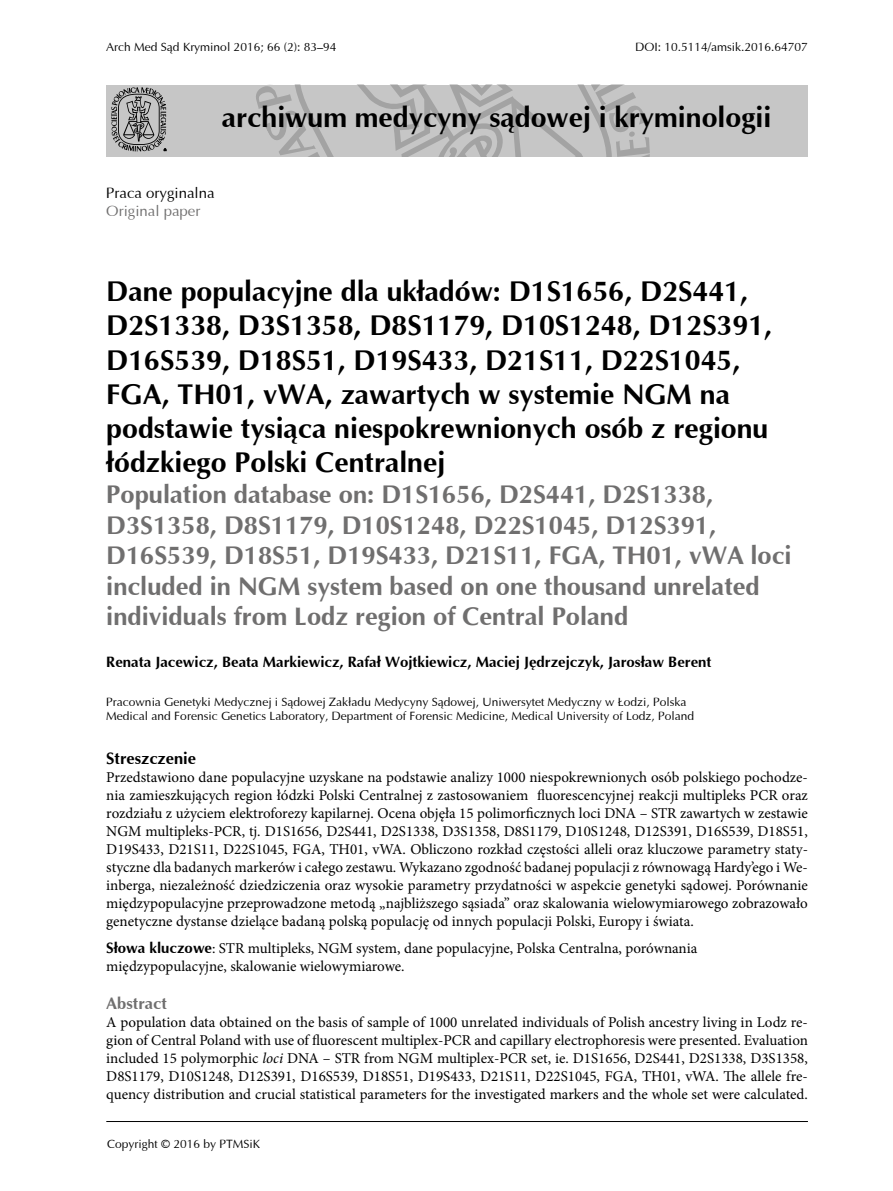
<style>
.page{position:relative;width:893px;height:1191px;background:#fff}
.page>*{position:absolute;margin:0;border:0;box-sizing:border-box;transform-origin:0 0}
.t1{font:700 28.5px/34.2px "Ottawa";color:#000}
.t2{font:700 25.5px/30.6px "Ottawa";color:#706f6f}
.t3{font:700 16.5px "Ottawa";color:#000}
.t4{font:700 16.5px "Ottawa";color:#706f6f}
.t5{font:15px/18px "Minion Pro";color:#000;text-align:justify}
.t6{font:700 15px "Ottawa";color:#000}
.t7{font:15px "Ottawa";color:#000}
.t8{font:15px "Ottawa";color:#706f6f}
.t9{font:12px/14.4px "Ottawa";color:#000}
.s1{font-family:"Ottawa";font-weight:700}
.s2{font-style:italic}
</style>
<div class="page">
<div style="left:106px;top:85px;width:702px;height:71px;background:#c6c6c6"></div>
<svg style="left:256px;top:85px;width:394px;height:71px"></svg>
<svg style="left:111px;top:87px;width:56px;height:64px"></svg>
<hr style="left:106px;top:1121px;width:702px;height:1px;background:#000">
<p class="t9" style="left:106px;top:40px;width:232px">Arch Med Sąd Kryminol 2016; 66 (2): 83–94</p>
<p class="t9" style="left:635px;top:40px;width:174px">DOI: 10.5114/amsik.2016.64707</p>
<h1 class="t1" style="left:222px;top:99px;width:551px">archiwum medycyny sądowej i kryminologii</h1>
<p class="t7" style="left:106px;top:183px;width:110px">Praca oryginalna</p>
<p class="t8" style="left:106px;top:202px;width:96px">Original paper</p>
<p class="t1" style="left:106px;top:274px;width:667px">Dane populacyjne dla układów: D1S1656, D2S441, D2S1338, D3S1358, D8S1179, D10S1248, D12S391, D16S539, D18S51, D19S433, D21S11, D22S1045, FGA, TH01, vWA, zawartych w systemie NGM na podstawie tysiąca niespokrewnionych osób z regionu łódzkiego Polski Centralnej</p>
<p class="t2" style="left:106px;top:478px;width:687px">Population database on: D1S1656, D2S441, D2S1338, D3S1358, D8S1179, D10S1248, D22S1045, D12S391, D16S539, D18S51, D19S433, D21S11, FGA, TH01, vWA loci included in NGM system based on one thousand unrelated individuals from Lodz region of Central Poland</p>
<p class="t6" style="left:106px;top:653px;width:607px">Renata Jacewicz, Beata Markiewicz, Rafał Wojtkiewicz, Maciej Jędrzejczyk, Jarosław Berent</p>
<p class="t9" style="left:106px;top:694px;width:589px">Pracownia Genetyki Medycznej i Sądowej Zakładu Medycyny Sądowej, Uniwersytet Medyczny w Łodzi, Polska<br>Medical and Forensic Genetics Laboratory, Department of Forensic Medicine, Medical University of Lodz, Poland</p>
<p class="t3" style="left:106px;top:748px;width:91px">Streszczenie</p>
<p class="t5" style="left:106px;top:768px;width:703px">Przedstawiono dane populacyjne uzyskane na podstawie analizy 1000 niespokrewnionych osób polskiego pochodze&shy;nia zamieszkujących region łódzki Polski Centralnej z zastosowaniem fluorescencyjnej reakcji multipleks PCR oraz rozdziału z użyciem elektroforezy kapilarnej. Ocena objęła 15 polimorficznych loci DNA – STR zawartych w zestawie NGM multipleks-PCR, tj. D1S1656, D2S441, D2S1338, D3S1358, D8S1179, D10S1248, D12S391, D16S539, D18S51, D19S433, D21S11, D22S1045, FGA, TH01, vWA. Obliczono rozkład częstości alleli oraz kluczowe parametry staty&shy;styczne dla badanych markerów i całego zestawu. Wykazano zgodność badanej populacji z równowagą Hardy’ego i We&shy;inberga, niezależność dziedziczenia oraz wysokie parametry przydatności w aspekcie genetyki sądowej. Porównanie międzypopulacyjne przeprowadzone metodą „najbliższego sąsiada” oraz skalowania wielowymiarowego zobrazowało genetyczne dystanse dzielące badaną polską populację od innych populacji Polski, Europy i świata.</p>
<p class="t5" style="left:106px;top:939px;width:593px"><span class="s1">Słowa kluczowe</span>: STR multipleks, NGM system, dane populacyjne, Polska Centralna, porównania międzypopulacyjne, skalowanie wielowymiarowe.</p>
<p class="t4" style="left:106px;top:993px;width:62px">Abstract</p>
<p class="t5" style="left:106px;top:1013px;width:703px">A population data obtained on the basis of sample of 1000 unrelated individuals of Polish ancestry living in Lodz re&shy;gion of Central Poland with use of fluorescent multiplex-PCR and capillary electrophoresis were presented. Evaluation included 15 polymorphic <span class="s2">loci</span> DNA – STR from NGM multiplex-PCR set, ie. D1S1656, D2S441, D2S1338, D3S1358, D8S1179, D10S1248, D12S391, D16S539, D18S51, D19S433, D21S11, D22S1045, FGA, TH01, vWA. The allele fre&shy;quency distribution and crucial statistical parameters for the investigated markers and the whole set were calculated.</p>
<p class="t9" style="left:107px;top:1136px;width:155px">Copyright © 2016 by PTMSiK</p>
</div>
